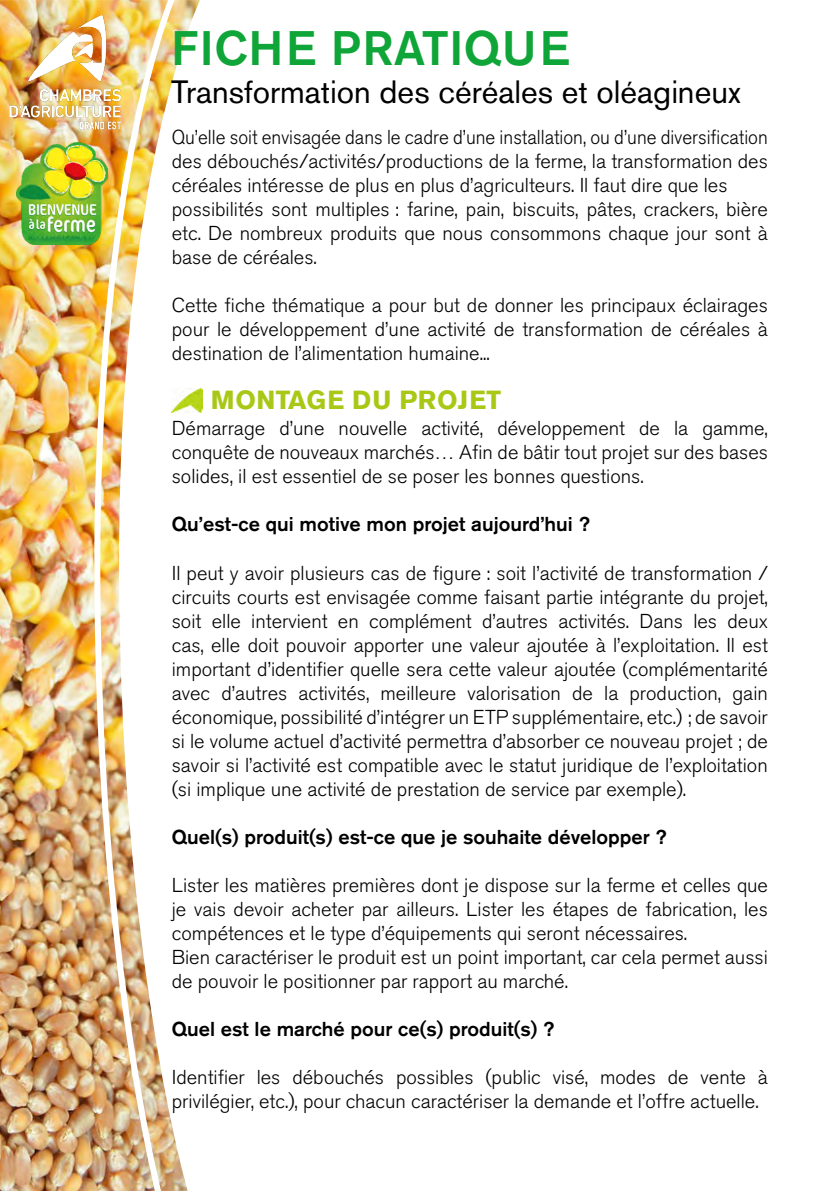
<style>
.page{position:relative;width:840px;height:1191px;background:#fff}
.page>*{position:absolute;margin:0;border:0;box-sizing:border-box;transform-origin:0 0}
.t1{font:500 48px "Akzidenz Grotesk Std";letter-spacing:.015em;color:#0fa538}
.t2{font:32px "Akzidenz Grotesk Std";color:#000}
.t3{font:700 26px "Akzidenz Grotesk Std";letter-spacing:.015em;color:#a9c816}
.t4{font:300 20px/24px "Akzidenz Grotesk Std";color:#000;text-align:justify}
.t5{font:300 20px/24px "Akzidenz Grotesk Std";color:#000;scale:.94 1}
.t6{font:500 20px "Akzidenz Grotesk Std";color:#000}
</style>
<div class="page">
<img style="left:0;top:0;width:180px;height:1191px">
<img style="left:16px;top:143px;width:92px;height:101px">
<img style="left:171px;top:388px;width:31px;height:25px">
<img style="left:0;top:0;width:135px;height:139px">
<h1 class="t1" style="left:171px;top:19px;width:400px">FICHE PRATIQUE</h1>
<h2 class="t2" style="left:171px;top:73px;width:570px">Transformation des céréales et oléagineux</h2>
<p class="t5" style="left:172px;top:126px;width:635px">Qu’elle soit envisagée dans le cadre d’une installation, ou d’une diversification des débouchés/activités/productions de la ferme, la transformation des céréales intéresse de plus en plus d’agriculteurs. Il faut dire que les possibilités sont multiples : farine, pain, biscuits, pâtes, crackers, bière etc. De nombreux produits que nous consommons chaque jour sont à base de céréales.</p>
<p class="t4" style="left:172px;top:294px;width:597px">Cette fiche thématique a pour but de donner les principaux éclairages pour le développement d’une activité de transformation de céréales à destination de l’alimentation humaine...</p>
<h3 class="t3" style="left:211px;top:385px;width:292px">MONTAGE DU PROJET</h3>
<p class="t4" style="left:172px;top:417px;width:597px">Démarrage d’une nouvelle activité, développement de la gamme, conquête de nouveaux marchés… Afin de bâtir tout projet sur des bases solides, il est essentiel de se poser les bonnes questions.</p>
<p class="t6" style="left:172px;top:512px;width:419px">Qu’est-ce qui motive mon projet aujourd’hui ?</p>
<p class="t4" style="left:172px;top:561px;width:597px">Il peut y avoir plusieurs cas de figure : soit l’activité de transformation / circuits courts est envisagée comme faisant partie intégrante du projet, soit elle intervient en complément d’autres activités. Dans les deux cas, elle doit pouvoir apporter une valeur ajoutée à l’exploitation. Il est important d’identifier quelle sera cette valeur ajoutée (complémentarité avec d’autres activités, meilleure valorisation de la production, gain économique, possibilité d’intégrer un ETP supplémentaire, etc.) ; de savoir si le volume actuel d’activité permettra d’absorber ce nouveau projet ; de savoir si l’activité est compatible avec le statut juridique de l’exploitation (si implique une activité de prestation de service par exemple).</p>
<p class="t6" style="left:172px;top:824px;width:496px">Quel(s) produit(s) est-ce que je souhaite développer ?</p>
<p class="t4" style="left:172px;top:873px;width:597px;text-align:left">Lister les matières premières dont je dispose sur la ferme et celles que je vais devoir acheter par ailleurs. Lister les étapes de fabrication, les compétences et le type d’équipements qui seront nécessaires.<br>Bien caractériser le produit est un point important, car cela permet aussi de pouvoir le positionner par rapport au marché.</p>
<p class="t6" style="left:172px;top:1016px;width:384px">Quel est le marché pour ce(s) produit(s) ?</p>
<p class="t4" style="left:172px;top:1065px;width:597px">Identifier les débouchés possibles (public visé, modes de vente à privilégier, etc.), pour chacun caractériser la demande et l’offre actuelle.</p>
</div>
